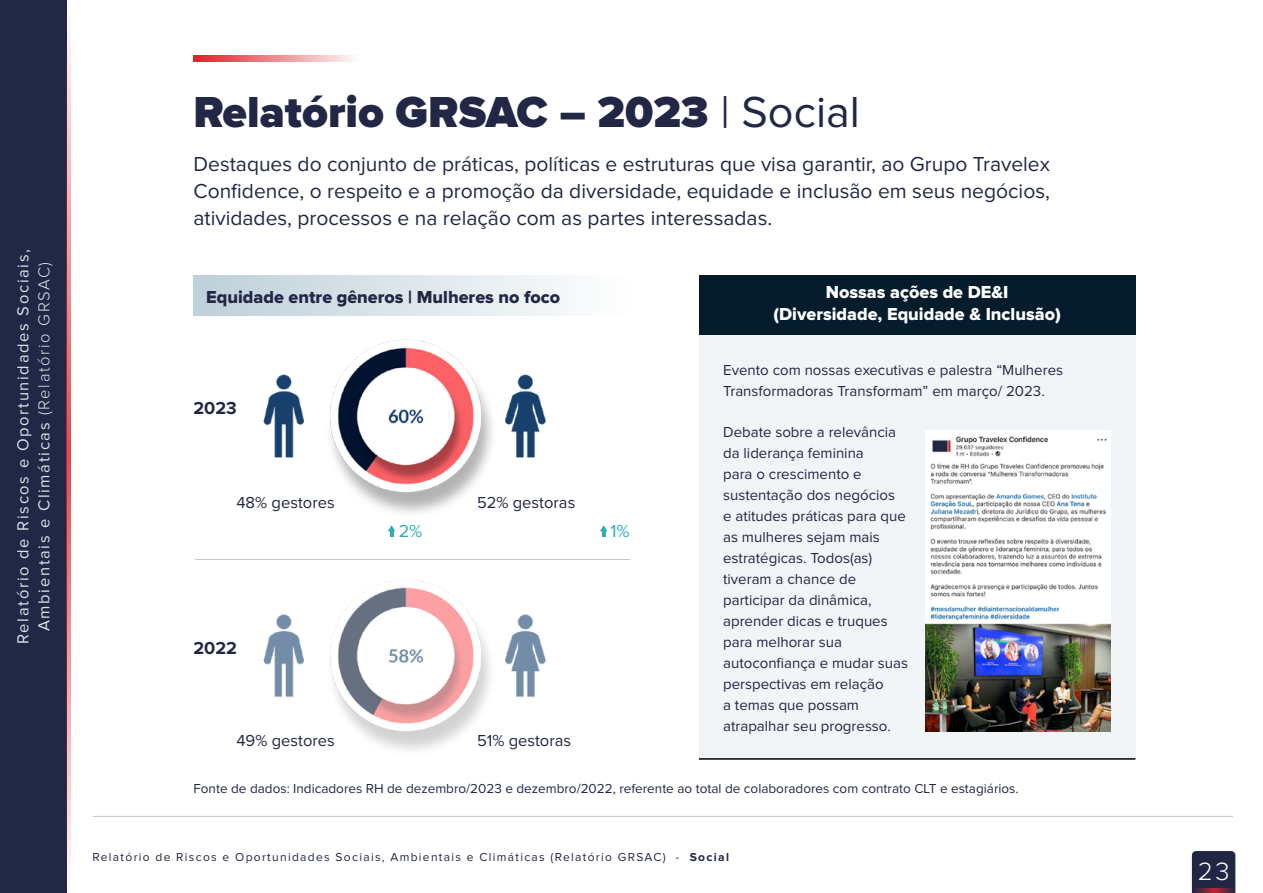
<style>
.page{position:relative;width:1263px;height:893px;background:#fff}
.page>*{position:absolute;margin:0;border:0;box-sizing:border-box;transform-origin:0 0}
.t1{font:900 45px "Proxima Nova";color:#222745}
.t2{font:300 25.95px "Proxima Nova";color:#fff}
.t3{font:21px/27px "Proxima Nova";color:#222745;text-align:justify}
.t4{font:18px/21.8px "Proxima Nova Extrabld";color:#fff;text-align:center}
.t5{font:18px "Proxima Nova Extrabld";color:#222745}
.t6{font:700 18px "Proxima Nova";color:#222745}
.t7{font:18px "Proxima Nova";color:#2eadb7}
.t8{font:16.5px/21px "Proxima Nova";letter-spacing:.1em;color:#d9e3e9;text-align:center}
.t9{font:16.5px "Proxima Nova";color:#222745}
.t10{font:15px/21px "Proxima Nova";color:#222745}
.t11{font:13.5px "Proxima Nova";color:#222745}
.t12{font:12px "Proxima Nova";letter-spacing:.11em;color:#222745}
.s1{font-weight:300}
.s2{font-weight:400}
.s3{font-weight:700}
</style>
<div class="page">
<div style="left:0;top:0;width:66px;height:893px;background:#222745"></div>
<svg style="left:66px;top:0;width:5px;height:893px;background:#d58b90"></svg>
<svg style="left:193px;top:55px;width:161px;height:7px"></svg>
<div style="left:1192px;top:851px;width:43px;height:37px;background:#212644"></div>
<svg style="left:1192px;top:888px;width:43px;height:5px"></svg>
<img style="left:263px;top:580px;width:283px;height:170px">
<img style="left:263px;top:339px;width:283px;height:174px">
<hr style="left:93px;top:816px;width:1140px;height:1px;background:#c7c6c6">
<div style="left:699px;top:334px;width:436px;height:426px;background:#f2f5f7"></div>
<div style="left:699px;top:275px;width:436px;height:60px;background:#051c2c"></div>
<hr style="left:699px;top:758px;width:436px;height:2px;background:#000">
<div style="left:193px;top:275px;width:437px;height:41px;background:linear-gradient(to right,#bed0d9,#fefefe)"></div>
<svg style="left:388px;top:525px;width:7px;height:12px"></svg>
<svg style="left:600px;top:525px;width:7px;height:12px"></svg>
<hr style="left:195px;top:559px;width:435px;height:1px;background:#c7c6c6">
<img style="left:925px;top:430px;width:186px;height:301px">
<p class="t8" style="left:13px;top:644px;width:396px;rotate:-90deg">Relatório de Riscos e Oportunidades Sociais,<br>Ambientais e Climáticas <span class="s1">(Relatório GRSAC)</span></p>
<h1 class="t1" style="left:193px;top:92px;width:668px">Relatório GRSAC – 2023 <span class="s2">| Social</span></h1>
<p class="t3" style="left:193px;top:151px;width:858px">Destaques do conjunto de práticas, políticas e estruturas que visa garantir, ao Grupo Travelex Confidence, o respeito e a promoção da diversidade, equidade e inclusão em seus negócios, atividades, processos e na relação com as partes interessadas.</p>
<p class="t5" style="left:206px;top:289px;width:355px">Equidade entre gêneros | Mulheres no foco</p>
<p class="t6" style="left:193px;top:400px;width:45px">2023</p>
<p class="t4" style="left:773px;top:282px;width:289px">Nossas ações de DE&amp;I (Diversidade, Equidade &amp; Inclusão)</p>
<p class="t10" style="left:723px;top:361px;width:341px">Evento com nossas executivas e palestra “Mulheres<br>Transformadoras Transformam” em março/ 2023.</p>
<p class="t10" style="left:723px;top:422px;width:186px">Debate sobre a relevância da liderança feminina<br>para o crescimento e sustentação dos negócios<br>e atitudes práticas para que as mulheres sejam mais estratégicas. Todos(as) tiveram a chance de participar da dinâmica, aprender dicas e truques para melhorar sua autoconfiança e mudar suas perspectivas em relação<br>a temas que possam atrapalhar seu progresso.</p>
<p class="t9" style="left:236px;top:495px;width:100px">48% gestores</p>
<p class="t9" style="left:477px;top:495px;width:100px">52% gestoras</p>
<p class="t7" style="left:399px;top:523px;width:25px">2%</p>
<p class="t7" style="left:610px;top:523px;width:21px">1%</p>
<p class="t6" style="left:193px;top:640px;width:45px">2022</p>
<p class="t9" style="left:236px;top:733px;width:100px">49% gestores</p>
<p class="t9" style="left:477px;top:733px;width:96px">51% gestoras</p>
<p class="t11" style="left:193px;top:782px;width:827px">Fonte de dados: Indicadores RH de dezembro/2023 e dezembro/2022, referente ao total de colaboradores com contrato CLT e estagiários.</p>
<p class="t12" style="left:93px;top:851px;width:638px">Relatório de Riscos e Oportunidades Sociais, Ambientais e Climáticas (Relatório GRSAC) - <span class="s3">Social</span></p>
<h2 class="t2" style="left:1198px;top:859px;width:33px">23</h2>
</div>
